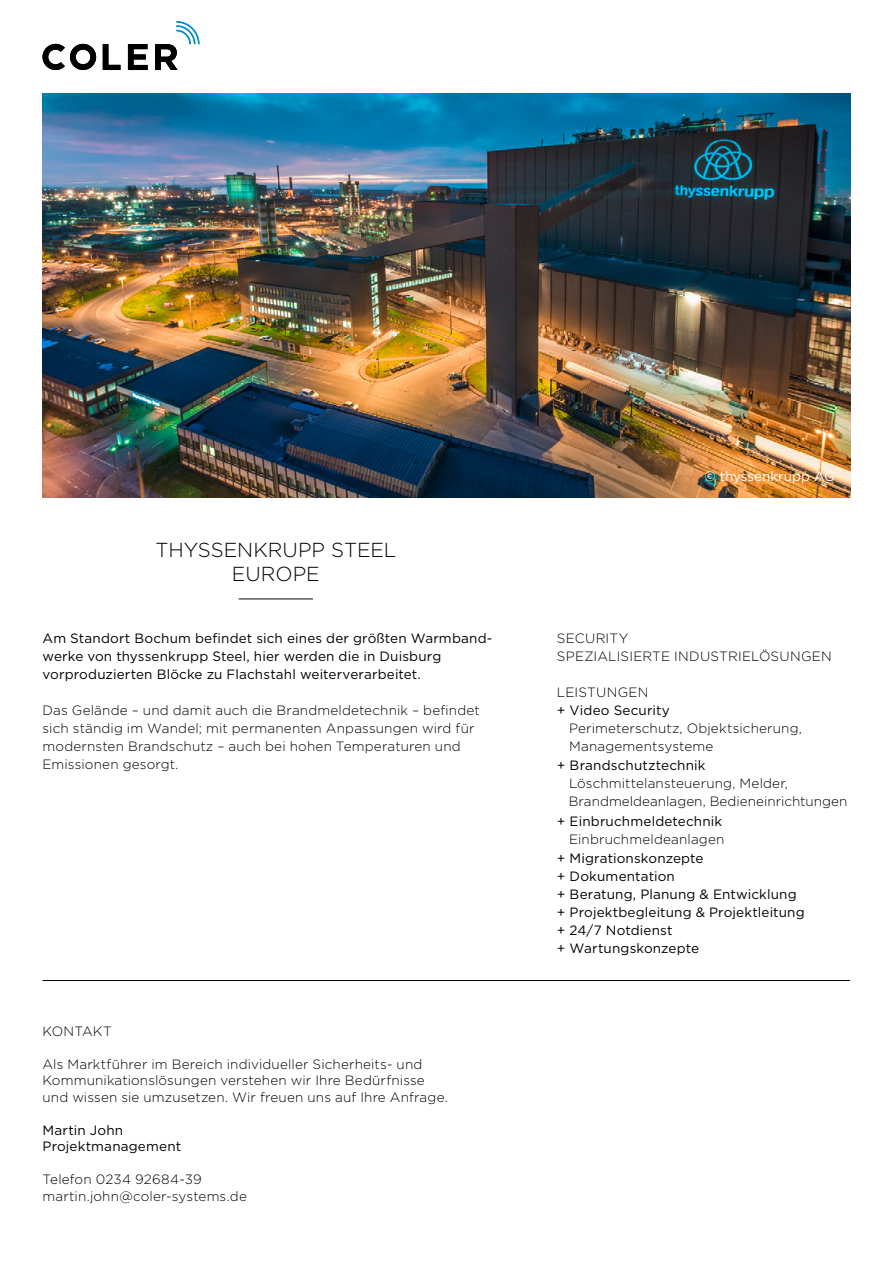
<style>
.page{position:relative;width:893px;height:1263px;background:#fff}
.page>*{position:absolute;margin:0;border:0;box-sizing:border-box;transform-origin:0 0}
.t1{font:300 20.25px/24.3px "Gotham";letter-spacing:-.005em;color:#000;text-align:center}
.t2{font:300 13.5px/18px "Gotham";letter-spacing:.01em;color:#000}
.t3{font:13.5px/18px "Gotham";letter-spacing:.01em;color:#000}
.t4{font:13.5px "Gotham";color:#fff}
</style>
<div class="page">
<svg style="left:43px;top:44px;width:53px;height:26px"></svg>
<svg style="left:103px;top:21px;width:96px;height:49px"></svg>
<hr style="left:239px;top:599px;width:74px;height:1px;background:#000">
<hr style="left:43px;top:980px;width:807px;height:1px;background:#000">
<img style="left:43px;top:94px;width:807px;height:403px">
<h1 class="t1" style="left:155px;top:537px;width:242px">THYSSENKRUPP STEEL<br>EUROPE</h1>
<p class="t3" style="left:43px;top:629px;width:451px">Am Standort Bochum befindet sich eines der größten Warmband&shy;werke von thyssenkrupp Steel, hier werden die in Duisburg vorproduzierten Blöcke zu Flachstahl weiterverarbeitet.</p>
<p class="t2" style="left:43px;top:701px;width:439px">Das Gelände – und damit auch die Brandmeldetechnik – befindet sich ständig im Wandel; mit permanenten Anpassungen wird für modernsten Brandschutz – auch bei hohen Temperaturen und Emissionen gesorgt.</p>
<p class="t2" style="left:43px;top:1022px;width:71px">KONTAKT</p>
<p class="t2" style="left:43px;top:1055px;width:407px;line-height:16.5px">Als Marktführer im Bereich individueller Sicherheits- und<br>Kommunikationslösungen verstehen wir Ihre Bedürfnisse und wissen sie umzusetzen. Wir freuen uns auf Ihre Anfrage.</p>
<p class="t3" style="left:43px;top:1121px;width:140px;line-height:16.5px">Martin John<br>Projektmanagement</p>
<p class="t2" style="left:43px;top:1171px;width:206px;line-height:16.5px">Telefon 0234 92684-39 martin.john@coler-systems.de</p>
<p class="t4" style="left:704px;top:469px;width:132px">© thyssenkrupp AG</p>
<p class="t2" style="left:557px;top:629px;width:276px">SECURITY<br>SPEZIALISIERTE INDUSTRIELÖSUNGEN</p>
<p class="t2" style="left:557px;top:683px;width:93px">LEISTUNGEN</p>
<p class="t3" style="left:557px;top:701px;width:114px">+ Video Security</p>
<p class="t2" style="left:569px;top:719px;width:234px">Perimeterschutz, Objektsicherung,<br>Managementsysteme</p>
<p class="t3" style="left:557px;top:756px;width:150px">+ Brandschutztechnik</p>
<p class="t2" style="left:569px;top:774px;width:280px">Löschmittelansteuerung, Melder,<br>Brandmeldeanlagen, Bedieneinrichtungen</p>
<p class="t3" style="left:557px;top:812px;width:167px">+ Einbruchmeldetechnik</p>
<p class="t2" style="left:569px;top:830px;width:157px">Einbruchmeldeanlagen</p>
<p class="t3" style="left:557px;top:849px;width:249px">+ Migrationskonzepte<br>+ Dokumentation<br>+ Beratung, Planung &amp; Entwicklung + Projektbegleitung &amp; Projektleitung + 24/7 Notdienst<br>+ Wartungskonzepte</p>
</div>
